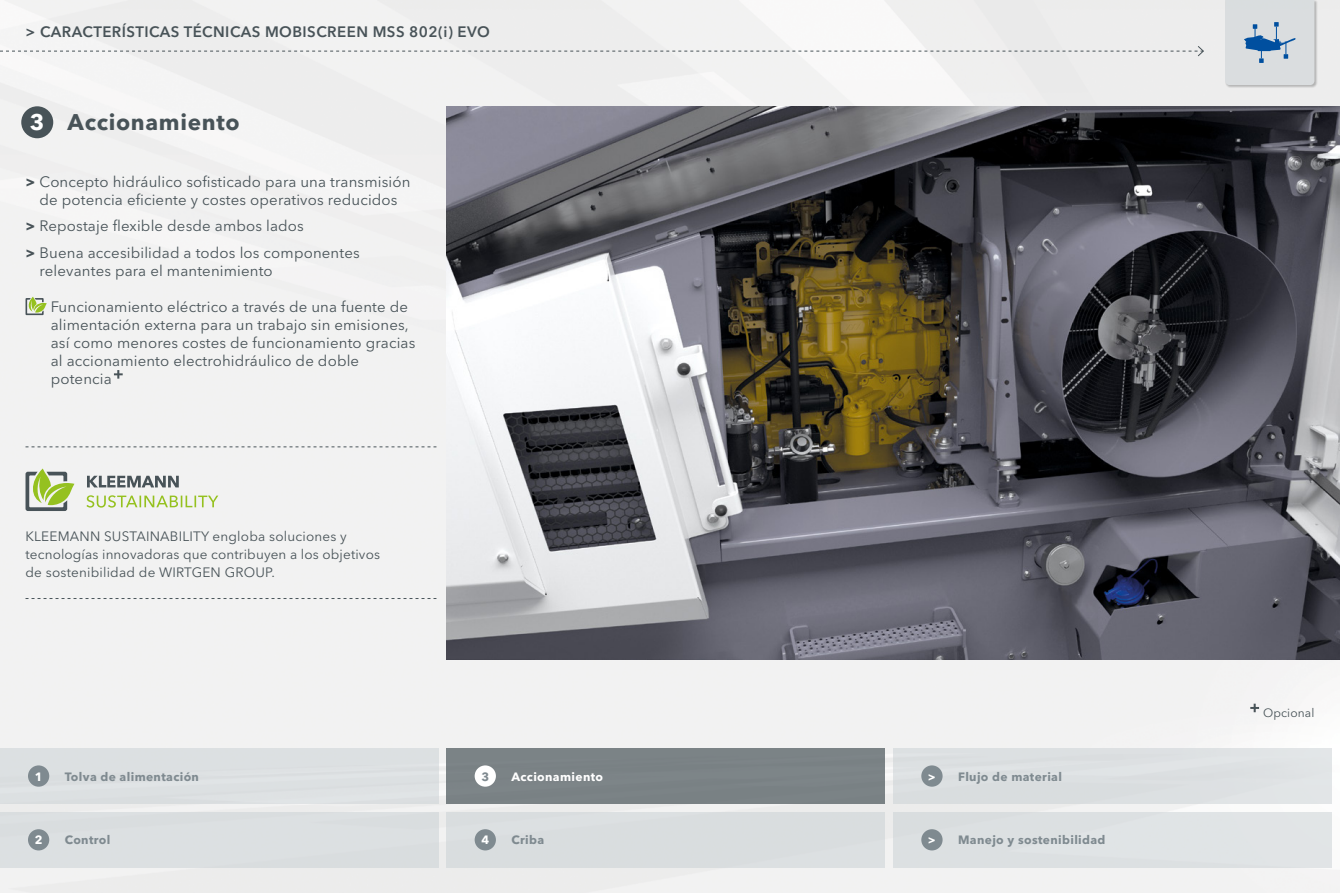
<style>
.page{position:relative;width:1340px;height:893px;background:#fff}
.page>*{position:absolute;margin:0;border:0;box-sizing:border-box;transform-origin:0 0}
.t1{font:700 22.5px "Avenir Next LT Pro";letter-spacing:.03em;color:#485358}
.t2{font:15px/18px "Avenir Next LT Pro";letter-spacing:.01em;color:#485358}
.t3{font:600 15px "Avenir Next LT Pro";letter-spacing:.03em;color:#485358}
.t4{font:13.5px/18px "Avenir Next LT Pro";letter-spacing:.015em;color:#485358}
.t5{font:700 12px "Avenir Next LT Pro";letter-spacing:.03em;color:#7f8a90}
.t6{font:700 12px "Avenir Next LT Pro";letter-spacing:.03em;color:#fff}
.t7{font:12px "Avenir Next LT Pro";letter-spacing:.01em;color:#485358}
.s1{color:#fff}
.s2{font-weight:700}
</style>
<div class="page">
<div style="left:0;top:0;width:1339px;height:893px;background:#f2f2f2"></div>
<svg style="left:26px;top:297px;width:21px;height:18px"></svg>
<svg style="left:114px;top:370px;width:9px;height:9px"></svg>
<div style="left:21px;top:106px;width:32px;height:32px;background:#485358;border-radius:50%"></div>
<svg style="left:0;top:45px;width:1204px;height:12px"></svg>
<div style="left:1224px;top:0;width:93px;height:88px;background:#000;opacity:.5"></div>
<img style="left:446px;top:106px;width:893px;height:553px">
<div style="left:893px;top:748px;width:438px;height:56px;background:#dce0e2"></div>
<div style="left:921px;top:765px;width:21px;height:22px;background:#7f8a90;border-radius:50%"></div>
<div style="left:893px;top:812px;width:438px;height:55px;background:#e0e4e5"></div>
<div style="left:921px;top:829px;width:21px;height:21px;background:#7f8a90;border-radius:50%"></div>
<div style="left:0;top:812px;width:438px;height:55px;background:#dce0e1"></div>
<div style="left:28px;top:829px;width:21px;height:21px;background:#7f8a90;border-radius:50%"></div>
<div style="left:446px;top:748px;width:438px;height:56px;background:#7b8386"></div>
<div style="left:474px;top:765px;width:22px;height:22px;background:#fff;border-radius:50%"></div>
<div style="left:0;top:748px;width:438px;height:56px;background:#dce0e2"></div>
<div style="left:28px;top:765px;width:21px;height:22px;background:#7f8a90;border-radius:50%"></div>
<div style="left:446px;top:812px;width:438px;height:55px;background:#d9dddf"></div>
<div style="left:474px;top:829px;width:22px;height:21px;background:#7f8a90;border-radius:50%"></div>
<svg style="left:26px;top:446px;width:410px;height:1px"></svg>
<svg style="left:26px;top:598px;width:410px;height:1px"></svg>
<svg style="left:26px;top:468px;width:48px;height:43px"></svg>
<svg style="left:86px;top:495px;width:132px;height:13px"></svg>
<svg style="left:87px;top:476px;width:92px;height:11px"></svg>
<svg style="left:1225px;top:0;width:89px;height:85px;background:#c9d2da"></svg>
<svg style="left:1250px;top:704px;width:8px;height:8px"></svg>
<p class="t3" style="left:26px;top:22px;width:466px">&gt; CARACTERÍSTICAS TÉCNICAS MOBISCREEN MSS 802(i) EVO</p>
<h1 class="t1" style="left:30px;top:109px;width:211px"><span class="s1">3</span> Accionamiento</h1>
<p class="t2" style="left:26px;top:172px;width:386px;text-align:center"><span class="s2">&gt;</span> Concepto hidráulico sofisticado para una transmisión de potencia eficiente y costes operativos reducidos</p>
<p class="t2" style="left:26px;top:213px;width:336px;line-height:26.5px"><span class="s2">&gt;</span> Repostaje flexible desde ambos lados<br><span class="s2">&gt;</span> Buena accesibilidad a todos los componentes</p>
<p class="t2" style="left:40px;top:261px;width:235px">relevantes para el mantenimiento</p>
<p class="t2" style="left:51px;top:297px;width:366px">Funcionamiento eléctrico a través de una fuente de alimentación externa para un trabajo sin emisiones, así como menores costes de funcionamiento gracias al accionamiento electrohidráulico de doble potencia</p>
<p class="t4" style="left:26px;top:527px;width:356px">KLEEMANN SUSTAINABILITY engloba soluciones y tecnologías innovadoras que contribuyen a los objetivos de sostenibilidad de WIRTGEN GROUP.</p>
<p class="t6" style="left:35px;top:769px;width:9px">1</p>
<p class="t5" style="left:65px;top:769px;width:136px">Tolva de alimentación</p>
<p class="t5" style="left:481px;top:769px;width:9px">3</p>
<p class="t6" style="left:511px;top:769px;width:93px">Accionamiento</p>
<p class="t5" style="left:927px;top:769px;width:136px"><span class="s1">&gt;</span> Flujo de material</p>
<p class="t6" style="left:35px;top:833px;width:9px">2</p>
<p class="t5" style="left:65px;top:833px;width:47px">Control</p>
<p class="t5" style="left:927px;top:833px;width:179px"><span class="s1">&gt;</span> Manejo y sostenibilidad</p>
<p class="t6" style="left:481px;top:833px;width:9px">4</p>
<p class="t5" style="left:511px;top:833px;width:34px">Criba</p>
<p class="t7" style="left:1262px;top:706px;width:53px">Opcional</p>
</div>
